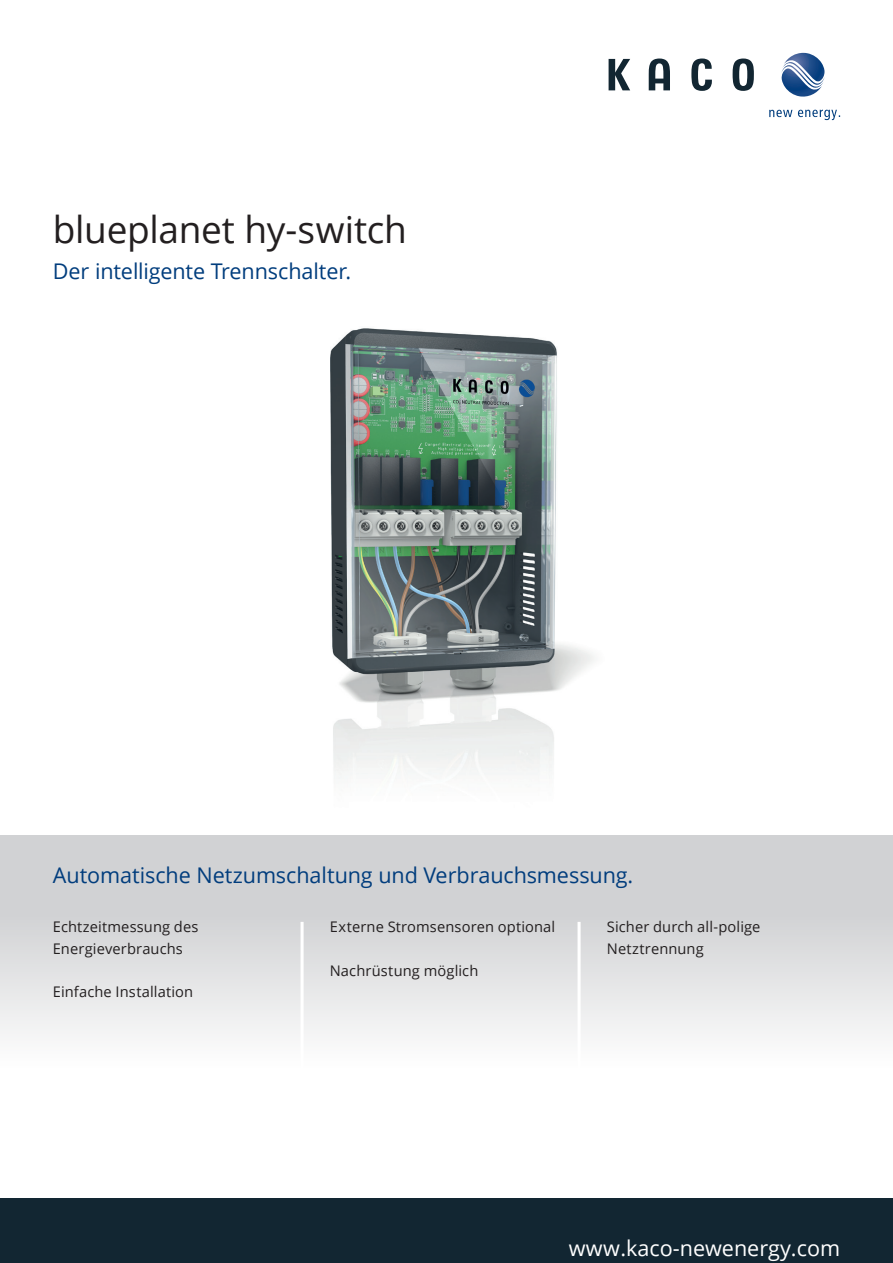
<style>
.page{position:relative;width:893px;height:1263px;background:#fff}
.page>*{position:absolute;margin:0;border:0;box-sizing:border-box;transform-origin:0 0}
.t1{font:37.05px "Open Sans";letter-spacing:-.01em;color:#231f20}
.t2{font:21.6px "Open Sans";letter-spacing:-.005em;color:#013d7d}
.t3{font:21.6px "Open Sans";color:#fff}
.t4{font:14.7px/21.6px "Open Sans";letter-spacing:.01em;color:#231f20}
</style>
<div class="page">
<svg style="left:609px;top:59px;width:145px;height:32px"></svg>
<svg style="left:781px;top:53px;width:44px;height:44px"></svg>
<svg style="left:769px;top:110px;width:23px;height:7px"></svg>
<svg style="left:798px;top:110px;width:42px;height:10px"></svg>
<div style="left:0;top:1199px;width:893px;height:64px;background:#122632"></div>
<img style="left:258px;top:328px;width:377px;height:508px">
<div style="left:0;top:836px;width:893px;height:363px;background:linear-gradient(to bottom,#cbcccf,#fff)"></div>
<hr style="left:301px;top:922px;width:3px;height:209px;background:#fff">
<hr style="left:577px;top:922px;width:4px;height:209px;background:#fff">
<h1 class="t1" style="left:53px;top:204px;width:356px">blueplanet hy-switch</h1>
<h2 class="t2" style="left:53px;top:257px;width:300px">Der intelligente Trennschalter.</h2>
<h2 class="t2" style="left:53px;top:860px;width:582px">Automatische Netzumschaltung und Verbrauchsmessung.</h2>
<p class="t4" style="left:53px;top:916px;width:147px">Echtzeitmessung des<br>Energieverbrauchs</p>
<p class="t4" style="left:53px;top:980px;width:142px">Einfache Installation</p>
<p class="t4" style="left:330px;top:916px;width:227px">Externe Stromsensoren optional</p>
<p class="t4" style="left:330px;top:959px;width:150px">Nachrüstung möglich</p>
<p class="t4" style="left:607px;top:916px;width:155px">Sicher durch all-polige<br>Netztrennung</p>
<h2 class="t3" style="left:569px;top:1233px;width:273px">www.kaco-newenergy.com</h2>
</div>
